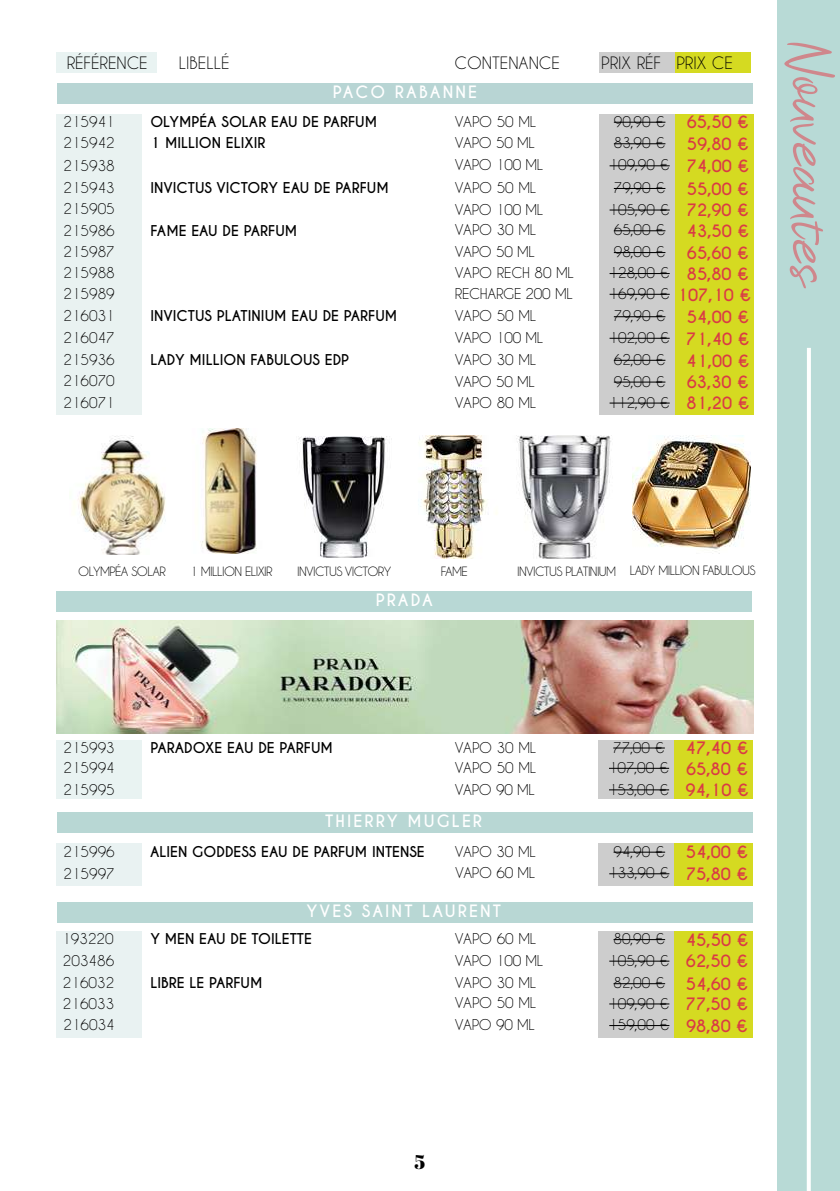
<style>
.page{position:relative;width:840px;height:1191px;background:#fff}
.page>*{position:absolute;margin:0;border:0;box-sizing:border-box;transform-origin:0 0}
.t1{font:66px "Not Bad demo";letter-spacing:-.005em;color:#cf878c}
.t2{font:20px "Abril Fatface";color:#000}
.t3{font:700 16px "Caviar Dreams";color:#da3a45}
.t4{font:700 16px "Caviar Dreams";letter-spacing:.13em;color:#fff}
.t5{font:16px "Caviar Dreams";color:#000}
.t6{font:14px/21.6px "Caviar Dreams";color:#000}
.t7{font:700 14px "Caviar Dreams";color:#000}
.t8{font:14px "Caviar Dreams";letter-spacing:-.02em;color:#000}
.t9{font:12px "Caviar Dreams";letter-spacing:-.05em;color:#000}
.s1{font-weight:700;font-size:16px;color:#da3a45}
</style>
<div class="page">
<div style="left:57px;top:83px;width:695px;height:20px;background:#b8d5d4"></div>
<div style="left:57px;top:114px;width:85px;height:301px;background:#e9f2f1"></div>
<svg style="left:599px;top:114px;width:153px;height:301px"></svg>
<hr style="left:613px;top:122px;width:52px;height:1px;background:#000">
<hr style="left:613px;top:143px;width:52px;height:1px;background:#000">
<hr style="left:609px;top:165px;width:60px;height:1px;background:#000">
<hr style="left:613px;top:188px;width:52px;height:1px;background:#000">
<hr style="left:609px;top:209px;width:60px;height:1px;background:#000">
<div style="left:57px;top:902px;width:695px;height:20px;background:#b8d7d4"></div>
<div style="left:57px;top:931px;width:85px;height:106px;background:#e9f2f2"></div>
<svg style="left:598px;top:931px;width:153px;height:107px"></svg>
<hr style="left:613px;top:939px;width:51px;height:1px;background:#000">
<hr style="left:609px;top:960px;width:60px;height:1px;background:#000">
<hr style="left:613px;top:230px;width:52px;height:1px;background:#000">
<hr style="left:613px;top:252px;width:52px;height:1px;background:#000">
<hr style="left:609px;top:273px;width:60px;height:1px;background:#000">
<hr style="left:609px;top:294px;width:60px;height:1px;background:#000">
<div style="left:56px;top:591px;width:695px;height:20px;background:#b8d8d5"></div>
<div style="left:57px;top:740px;width:85px;height:58px;background:#e9f3f2"></div>
<svg style="left:598px;top:740px;width:153px;height:58px"></svg>
<hr style="left:613px;top:747px;width:51px;height:1px;background:#000">
<hr style="left:608px;top:768px;width:60px;height:1px;background:#000">
<hr style="left:608px;top:789px;width:60px;height:1px;background:#000">
<div style="left:57px;top:812px;width:695px;height:20px;background:#b8d7d4"></div>
<div style="left:57px;top:843px;width:85px;height:42px;background:#e9f2f2"></div>
<svg style="left:598px;top:844px;width:153px;height:42px"></svg>
<hr style="left:613px;top:851px;width:51px;height:1px;background:#000">
<hr style="left:609px;top:873px;width:60px;height:1px;background:#000">
<hr style="left:613px;top:983px;width:51px;height:1px;background:#000">
<hr style="left:609px;top:1003px;width:60px;height:1px;background:#000">
<hr style="left:609px;top:1025px;width:60px;height:1px;background:#000">
<div style="left:57px;top:52px;width:100px;height:21px;background:#e9f3f2"></div>
<svg style="left:599px;top:52px;width:151px;height:21px"></svg>
<div style="left:777px;top:0;width:62px;height:1191px;background:#b8dad6"></div>
<svg style="left:806px;top:348px;width:4px;height:843px;fill:#fff"></svg>
<hr style="left:613px;top:316px;width:52px;height:1px;background:#000">
<hr style="left:609px;top:338px;width:60px;height:1px;background:#000">
<hr style="left:613px;top:360px;width:52px;height:1px;background:#000">
<hr style="left:613px;top:381px;width:52px;height:1px;background:#000">
<hr style="left:609px;top:402px;width:60px;height:1px;background:#000">
<img style="left:74px;top:436px;width:92px;height:119px">
<img style="left:201px;top:429px;width:56px;height:124px">
<img style="left:299px;top:436px;width:93px;height:121px">
<img style="left:418px;top:435px;width:79px;height:123px">
<img style="left:516px;top:435px;width:96px;height:123px">
<img style="left:632px;top:435px;width:118px;height:117px">
<img style="left:57px;top:620px;width:695px;height:113px">
<p class="t5" style="left:67px;top:53px;width:82px">RÉFÉRENCE</p>
<p class="t5" style="left:179px;top:53px;width:52px">LIBELLÉ</p>
<p class="t5" style="left:454px;top:53px;width:107px">CONTENANCE</p>
<p class="t5" style="left:601px;top:53px;width:133px">PRIX RÉF PRIX CE</p>
<h1 class="t1" style="left:842px;top:43px;width:247px;rotate:90deg">Nouveautés</h1>
<p class="t6" style="left:63px;top:305px;width:53px">216031</p>
<p class="t6" style="left:454px;top:305px;width:83px">VAPO 50 ML</p>
<p class="t3" style="left:686px;top:307px;width:64px">54,00 €</p>
<p class="t6" style="left:63px;top:327px;width:53px">216047</p>
<p class="t8" style="left:454px;top:329px;width:90px">VAPO 100 ML</p>
<p class="t3" style="left:685px;top:329px;width:65px">71,40 €</p>
<p class="t4" style="left:333px;top:83px;width:145px">PACO RABANNE</p>
<p class="t6" style="left:63px;top:111px;width:53px">215941</p>
<p class="t7" style="left:150px;top:113px;width:228px">OLYMPÉA SOLAR EAU DE PARFUM</p>
<p class="t6" style="left:454px;top:110px;width:83px">VAPO 50 ML</p>
<p class="t3" style="left:686px;top:113px;width:64px">65,50 €</p>
<p class="t6" style="left:63px;top:132px;width:53px">215942</p>
<p class="t7" style="left:150px;top:135px;width:116px">1 MILLION ELIXIR</p>
<p class="t6" style="left:454px;top:132px;width:82px">VAPO 50 ML</p>
<p class="t3" style="left:686px;top:134px;width:64px">59,80 €</p>
<p class="t6" style="left:63px;top:154px;width:53px">215938</p>
<p class="t8" style="left:454px;top:157px;width:90px">VAPO 100 ML</p>
<p class="t3" style="left:686px;top:157px;width:64px">74,00 €</p>
<p class="t6" style="left:63px;top:177px;width:53px">215943</p>
<p class="t6" style="left:454px;top:177px;width:83px">VAPO 50 ML</p>
<p class="t3" style="left:686px;top:179px;width:64px">55,00 €</p>
<p class="t6" style="left:63px;top:198px;width:53px">215905</p>
<p class="t8" style="left:454px;top:201px;width:90px">VAPO 100 ML</p>
<p class="t3" style="left:686px;top:200px;width:64px">72,90 €</p>
<p class="t6" style="left:609px;top:110px;width:62px;text-align:center">90,90 €<br>83,90 €<br>109,90 €<br>79,90 €<br>105,90 €</p>
<p class="t7" style="left:150px;top:179px;width:240px">INVICTUS VICTORY EAU DE PARFUM</p>
<p class="t6" style="left:63px;top:219px;width:53px">215986</p>
<p class="t6" style="left:454px;top:219px;width:83px">VAPO 30 ML</p>
<p class="t3" style="left:686px;top:221px;width:64px">43,50 €</p>
<p class="t6" style="left:63px;top:240px;width:53px">215987</p>
<p class="t6" style="left:454px;top:241px;width:82px">VAPO 50 ML</p>
<p class="t3" style="left:686px;top:243px;width:63px">65,60 €</p>
<p class="t6" style="left:613px;top:219px;width:53px">65,00 €<br>98,00 €</p>
<p class="t7" style="left:150px;top:222px;width:148px">FAME EAU DE PARFUM</p>
<p class="t6" style="left:63px;top:262px;width:53px">215988</p>
<p class="t6" style="left:454px;top:262px;width:121px">VAPO RECH 80 ML</p>
<p class="t3" style="left:686px;top:264px;width:64px">85,80 €</p>
<p class="t6" style="left:63px;top:283px;width:53px">215989</p>
<p class="t8" style="left:454px;top:285px;width:119px">RECHARGE 200 ML</p>
<p class="t3" style="left:676px;top:285px;width:76px">107,10 €</p>
<p class="t6" style="left:609px;top:262px;width:62px;line-height:20.8px">128,00 €<br>169,90 €</p>
<p class="t7" style="left:150px;top:308px;width:248px">INVICTUS PLATINIUM EAU DE PARFUM</p>
<p class="t6" style="left:609px;top:305px;width:62px;text-align:center">79,90 €<br>102,00 €</p>
<p class="t6" style="left:63px;top:349px;width:53px">215936</p>
<p class="t6" style="left:454px;top:348px;width:83px">VAPO 30 ML</p>
<p class="t3" style="left:685px;top:351px;width:65px">41,00 €</p>
<p class="t6" style="left:63px;top:370px;width:53px">216070</p>
<p class="t6" style="left:454px;top:370px;width:82px">VAPO 50 ML</p>
<p class="t3" style="left:686px;top:372px;width:64px">63,30 €</p>
<p class="t6" style="left:613px;top:348px;width:53px">62,00 €<br>95,00 €</p>
<p class="t7" style="left:150px;top:351px;width:200px">LADY MILLION FABULOUS EDP</p>
<p class="t6" style="left:63px;top:391px;width:53px">216071</p>
<p class="t6" style="left:454px;top:391px;width:83px">VAPO 80 ML</p>
<p class="t6" style="left:609px;top:391px;width:141px">112,90 € <span class="s1">81,20 €</span></p>
<p class="t9" style="left:78px;top:564px;width:89px">OLYMPÉA SOLAR</p>
<p class="t9" style="left:190px;top:564px;width:83px">1 MILLION ELIXIR</p>
<p class="t9" style="left:297px;top:564px;width:95px">INVICTUS VICTORY</p>
<p class="t9" style="left:440px;top:564px;width:29px">FAME</p>
<p class="t9" style="left:517px;top:563px;width:240px">INVICTUS PLATINIUM LADY MILLION FABULOUS</p>
<p class="t4" style="left:375px;top:590px;width:59px">PRADA</p>
<p class="t6" style="left:63px;top:736px;width:53px">215993</p>
<p class="t7" style="left:150px;top:739px;width:184px">PARADOXE EAU DE PARFUM</p>
<p class="t6" style="left:454px;top:736px;width:83px">VAPO 30 ML</p>
<p class="t6" style="left:613px;top:736px;width:53px">77,00 €</p>
<p class="t3" style="left:685px;top:738px;width:64px">47,40 €</p>
<p class="t6" style="left:63px;top:756px;width:53px">215994</p>
<p class="t6" style="left:454px;top:756px;width:83px">VAPO 50 ML</p>
<p class="t3" style="left:685px;top:759px;width:64px">65,80 €</p>
<p class="t6" style="left:63px;top:778px;width:53px">215995</p>
<p class="t6" style="left:454px;top:778px;width:82px">VAPO 90 ML</p>
<p class="t3" style="left:685px;top:780px;width:65px">94,10 €</p>
<p class="t6" style="left:608px;top:756px;width:62px">107,00 €<br>153,00 €</p>
<p class="t4" style="left:325px;top:811px;width:158px">THIERRY MUGLER</p>
<p class="t6" style="left:63px;top:840px;width:53px">215996</p>
<p class="t7" style="left:150px;top:843px;width:276px">ALIEN GODDESS EAU DE PARFUM INTENSE</p>
<p class="t6" style="left:454px;top:840px;width:83px">VAPO 30 ML</p>
<p class="t3" style="left:685px;top:842px;width:64px">54,00 €</p>
<p class="t6" style="left:63px;top:862px;width:53px">215997</p>
<p class="t6" style="left:455px;top:861px;width:82px">VAPO 60 ML</p>
<p class="t3" style="left:685px;top:864px;width:64px">75,80 €</p>
<p class="t6" style="left:609px;top:840px;width:62px;text-align:center">94,90 €<br>133,90 €</p>
<p class="t4" style="left:306px;top:901px;width:196px">YVES SAINT LAURENT</p>
<p class="t6" style="left:62px;top:928px;width:53px">193220</p>
<p class="t7" style="left:150px;top:930px;width:163px">Y MEN EAU DE TOILETTE</p>
<p class="t6" style="left:454px;top:927px;width:83px">VAPO 60 ML</p>
<p class="t3" style="left:685px;top:930px;width:64px">45,50 €</p>
<p class="t6" style="left:63px;top:949px;width:53px">203486</p>
<p class="t8" style="left:454px;top:952px;width:90px">VAPO 100 ML</p>
<p class="t3" style="left:685px;top:951px;width:64px">62,50 €</p>
<p class="t6" style="left:609px;top:928px;width:62px;text-align:center">80,90 €<br>105,90 €</p>
<p class="t6" style="left:63px;top:972px;width:53px">216032</p>
<p class="t7" style="left:150px;top:974px;width:113px">LIBRE LE PARFUM</p>
<p class="t6" style="left:454px;top:971px;width:83px">VAPO 30 ML</p>
<p class="t6" style="left:613px;top:972px;width:53px">82,00 €</p>
<p class="t3" style="left:685px;top:974px;width:64px">54,60 €</p>
<p class="t6" style="left:63px;top:992px;width:53px">216033</p>
<p class="t6" style="left:454px;top:992px;width:83px">VAPO 50 ML</p>
<p class="t3" style="left:685px;top:994px;width:64px">77,50 €</p>
<p class="t6" style="left:63px;top:1013px;width:53px">216034</p>
<p class="t6" style="left:454px;top:1013px;width:82px">VAPO 90 ML</p>
<p class="t3" style="left:685px;top:1016px;width:63px">98,80 €</p>
<p class="t6" style="left:609px;top:992px;width:62px">109,90 €<br>159,00 €</p>
<h2 class="t2" style="left:414px;top:1147px;width:12px">5</h2>
</div>
